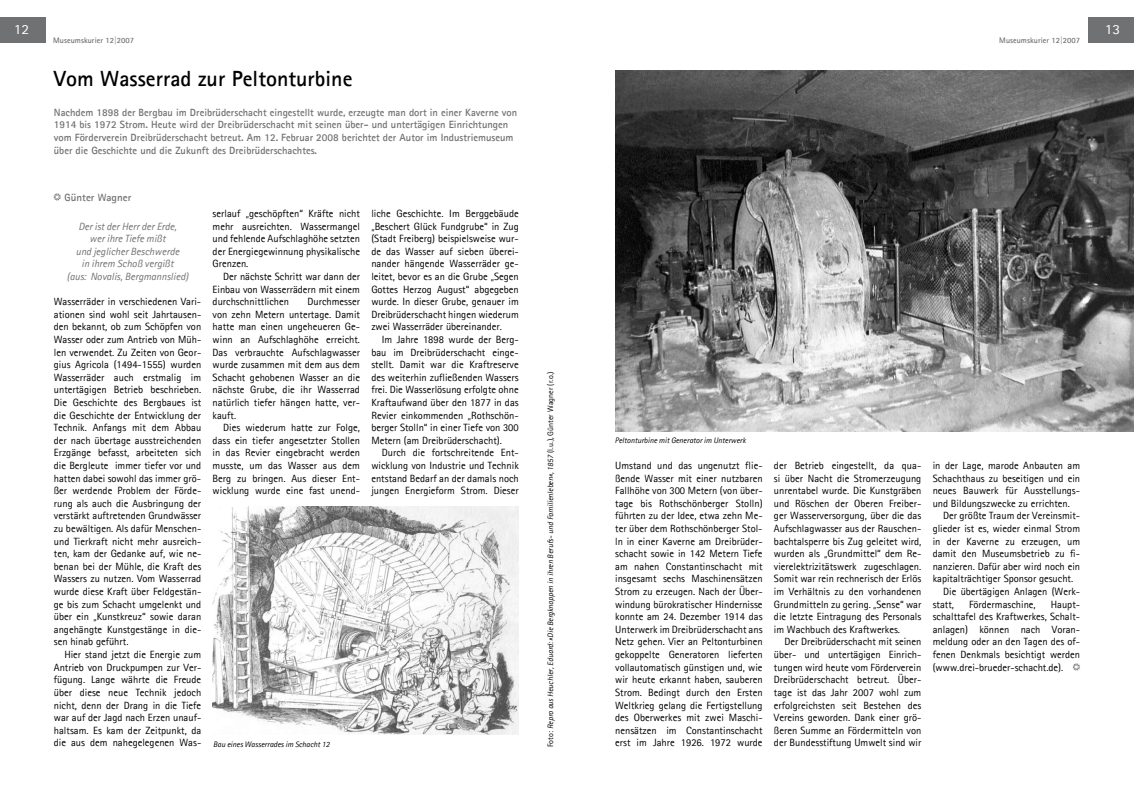
<style>
.page{position:relative;width:1134px;height:794px;background:#fff}
.page>*{position:absolute;margin:0;border:0;box-sizing:border-box;transform-origin:0 0}
.t1{font:700 22px "Agfa Rotis Sans Serif";color:#000}
.t2{font:14px "Agfa Rotis Sans Serif";color:#fff;scale:1.1 1}
.t3{font:10.5px/12.6px "Agfa Rotis Sans Serif";color:#000;text-align:justify}
.t4{font:700 10.5px/12.6px "Agfa Rotis Sans Serif";color:#707173}
.t5{font:italic 10.5px/12.6px "Agfa Rotis Sans Serif";color:#707173;text-align:center}
.t6{font:700 10.5px "Agfa Rotis Sans Serif";color:#707173;scale:.95 1}
.t7{font:italic 8px "Agfa Rotis Sans Serif";color:#000}
.t8{font:700 8px "Agfa Rotis Sans Serif";letter-spacing:.005em;color:#707173}
.s1{font-style:normal}
</style>
<div class="page">
<div style="left:0;top:17px;width:45px;height:26px;background:#707173"></div>
<div style="left:1089px;top:17px;width:45px;height:26px;background:#707173"></div>
<img style="left:213px;top:506px;width:306px;height:228px">
<img style="left:615px;top:70px;width:519px;height:361px">
<svg style="left:1073px;top:663px;width:7px;height:7px"></svg>
<svg style="left:54px;top:193px;width:7px;height:8px"></svg>
<h2 class="t2" style="left:14px;top:21px;width:15px">12</h2>
<p class="t8" style="left:53px;top:35px;width:82px">Museumskurier 12|2007</p>
<h1 class="t1" style="left:54px;top:65px;width:300px">Vom Wasserrad zur Peltonturbine</h1>
<p class="t4" style="left:54px;top:106px;width:465px">Nachdem 1898 der Bergbau im Dreibrüderschacht eingestellt wurde, erzeugte man dort in einer Kaverne von 1914 bis 1972 Strom. Heute wird der Dreibrüderschacht mit seinen über- und untertägigen Einrichtungen vom Förderverein Dreibrüderschacht betreut. Am 12. Februar 2008 berichtet der Autor im Industriemuseum über die Geschichte und die Zukunft des Dreibrüderschachtes.</p>
<p class="t8" style="left:999px;top:35px;width:82px">Museumskurier 12|2007</p>
<p class="t6" style="left:65px;top:191px;width:72px">Günter Wagner</p>
<p class="t5" style="left:67px;top:220px;width:123px">Der ist der Herr der Erde,<br>wer ihre Tiefe mißt<br>und jeglicher Beschwerde<br>in ihrem Schoß vergißt<br>(aus: Novalis, Bergmannslied)</p>
<p class="t3" style="left:54px;top:295px;width:149px">Wasserräder in verschiedenen Vari&shy;ationen sind wohl seit Jahrtausen&shy;den bekannt, ob zum Schöpfen von Wasser oder zum Antrieb von Müh&shy;len verwendet. Zu Zeiten von Geor&shy;gius Agricola (1494-1555) wurden Wasserräder auch erstmalig im untertägigen Betrieb beschrieben.<br>Die Geschichte des Bergbaues ist die Geschichte der Entwicklung der Technik. Anfangs mit dem Abbau der nach übertage ausstreichenden Erzgänge befasst, arbeiteten sich die Bergleute immer tiefer vor und hatten dabei sowohl das immer grö&shy;ßer werdende Problem der Förde&shy;rung als auch die Ausbringung der verstärkt auftretenden Grundwässer zu bewältigen. Als dafür Menschen&shy;und Tierkraft nicht mehr ausreich&shy;ten, kam der Gedanke auf, wie ne&shy;benan bei der Mühle, die Kraft des Wassers zu nutzen. Vom Wasserrad wurde diese Kraft über Feldgestän&shy;ge bis zum Schacht umgelenkt und über ein „Kunstkreuz“ sowie daran angehängte Kunstgestänge in die&shy;sen hinab geführt.</p>
<p class="t3" style="left:54px;top:648px;width:149px;text-indent:10px">Hier stand jetzt die Energie zum Antrieb von Druckpumpen zur Ver&shy;fügung. Lange währte die Freude über diese neue Technik jedoch nicht, denn der Drang in die Tiefe war auf der Jagd nach Erzen unauf&shy;haltsam. Es kam der Zeitpunkt, da die aus dem nahegelegenen Was-</p>
<p class="t3" style="left:371px;top:207px;width:149px">liche Geschichte. Im Berggebäude „Beschert Glück Fundgrube“ in Zug (Stadt Freiberg) beispielsweise wur&shy;de das Wasser auf sieben überei&shy;nander hängende Wasserräder ge&shy;leitet, bevor es an die Grube „Segen Gottes Herzog August“ abgegeben wurde. In dieser Grube, genauer im Dreibrüderschacht hingen wiederum zwei Wasserräder übereinander.</p>
<p class="t3" style="left:371px;top:333px;width:149px;text-indent:10px">Im Jahre 1898 wurde der Berg&shy;bau im Dreibrüderschacht einge&shy;stellt. Damit war die Kraftreserve des weiterhin zufließenden Wassers frei. Die Wasserlösung erfolgte ohne Kraftaufwand über den 1877 in das Revier einkommenden „Rothschön&shy;berger Stolln“ in einer Tiefe von 300<br>Metern (am Dreibrüderschacht).</p>
<p class="t3" style="left:371px;top:446px;width:149px;text-indent:10px">Durch die fortschreitende Ent&shy;wicklung von Industrie und Technik entstand Bedarf an der damals noch jungen Energieform Strom. Dieser</p>
<p class="t3" style="left:213px;top:207px;width:149px">serlauf „geschöpften“ Kräfte nicht mehr ausreichten. Wassermangel und fehlende Aufschlaghöhe setzten der Energiegewinnung physikalische Grenzen.</p>
<p class="t3" style="left:213px;top:270px;width:149px;text-indent:10px">Der nächste Schritt war dann der Einbau von Wasserrädern mit einem durchschnittlichen</p>
<p class="t3" style="left:213px;top:295px;width:149px;text-indent:95px">Durchmesser von zehn Metern untertage. Damit hatte man einen ungeheueren Ge&shy;winn an Aufschlaghöhe erreicht.<br>Das verbrauchte Aufschlagwasser wurde zusammen mit dem aus dem Schacht gehobenen Wasser an die nächste Grube, die ihr Wasserrad natürlich tiefer hängen hatte, ver&shy;kauft.</p>
<p class="t3" style="left:213px;top:421px;width:149px;text-indent:10px">Dies wiederum hatte zur Folge, dass ein tiefer angesetzter Stollen in das Revier eingebracht werden musste, um das Wasser aus dem Berg zu bringen. Aus dieser Ent&shy;wicklung wurde eine fast unend-</p>
<p class="t7" style="left:546px;top:747px;width:377px;rotate:-90deg"><span class="s1">Foto:</span> Repro aus Heuchler, Eduard: »Die Bergknappen in ihren Berufs- und Familienleben«, 1857 <span class="s1">(l.u.), Günter Wagner (r.o.)</span></p>
<p class="t7" style="left:615px;top:436px;width:132px">Peltonturbine mit Generator im Unterwerk</p>
<p class="t3" style="left:615px;top:459px;width:149px">Umstand und das ungenutzt flie&shy;ßende Wasser mit einer nutzbaren Fallhöhe von 300 Metern (von über&shy;tage bis Rothschönberger Stolln) führten zu der Idee, etwa zehn Me&shy;ter über dem Rothschönberger Stol&shy;ln in einer Kaverne am Dreibrüder&shy;schacht sowie in 142 Metern Tiefe am nahen Constantinschacht mit insgesamt sechs Maschinensätzen Strom zu erzeugen. Nach der Über&shy;windung bürokratischer Hindernisse konnte am 24. Dezember 1914 das Unterwerk im Dreibrüderschacht ans Netz gehen. Vier an Peltonturbinen gekoppelte Generatoren lieferten vollautomatisch günstigen und, wie wir heute erkannt haben, sauberen Strom. Bedingt durch den Ersten Weltkrieg gelang die Fertigstellung des Oberwerkes mit zwei Maschi&shy;nensätzen im Constantinschacht</p>
<p class="t7" style="left:213px;top:739px;width:118px">Bau eines Wasserrades im Schacht 12</p>
<p class="t3" style="left:615px;top:736px;width:149px">erst im Jahre 1926. 1972 wurde</p>
<p class="t3" style="left:774px;top:459px;width:149px">der Betrieb eingestellt, da qua&shy;si über Nacht die Stromerzeugung unrentabel wurde. Die Kunstgräben und Röschen der Oberen Freiber&shy;ger Wasserversorgung, über die das Aufschlagwasser aus der Rauschen&shy;bachtalsperre bis Zug geleitet wird, wurden als „Grundmittel“ dem Re&shy;vierelektrizitätswerk zugeschlagen.<br>Somit war rein rechnerisch der Erlös im Verhältnis zu den vorhandenen Grundmitteln zu gering. „Sense“ war die letzte Eintragung des Personals im Wachbuch des Kraftwerkes.</p>
<p class="t3" style="left:774px;top:635px;width:149px;text-indent:10px">Der Dreibrüderschacht mit seinen über- und untertägigen Einrich&shy;tungen wird heute vom Förderverein Dreibrüderschacht betreut. Über&shy;tage ist das Jahr 2007 wohl zum erfolgreichsten seit Bestehen des Vereins geworden. Dank einer grö&shy;ßeren Summe an Fördermitteln von der Bundesstiftung Umwelt sind wir</p>
<p class="t3" style="left:933px;top:459px;width:149px">in der Lage, marode Anbauten am</p>
<p class="t3" style="left:933px;top:471px;width:149px">Schachthaus zu beseitigen und ein</p>
<p class="t3" style="left:933px;top:484px;width:149px">neues Bauwerk für Ausstellungs-</p>
<p class="t3" style="left:933px;top:497px;width:139px">und Bildungszwecke zu errichten.</p>
<p class="t3" style="left:943px;top:509px;width:138px">Der größte Traum der Vereinsmit-</p>
<p class="t3" style="left:933px;top:522px;width:149px">glieder ist es, wieder einmal Strom</p>
<p class="t3" style="left:933px;top:534px;width:149px">in der Kaverne zu erzeugen, um</p>
<p class="t3" style="left:933px;top:547px;width:149px">damit den Museumsbetrieb zu fi-</p>
<p class="t3" style="left:933px;top:560px;width:149px">nanzieren. Dafür aber wird noch ein</p>
<p class="t3" style="left:933px;top:572px;width:142px">kapitalträchtiger Sponsor gesucht.</p>
<p class="t3" style="left:943px;top:585px;width:138px">Die übertägigen Anlagen (Werk-</p>
<p class="t3" style="left:933px;top:597px;width:23px">statt,</p>
<p class="t3" style="left:969px;top:597px;width:68px">Fördermaschine,</p>
<p class="t3" style="left:933px;top:597px;width:149px;text-indent:118px">Haupt&shy;schalttafel des Kraftwerkes, Schalt&shy;anlagen) können nach Voran&shy;meldung oder an den Tagen des of&shy;fenen Denkmals besichtigt werden (www.drei-brueder-schacht.de).</p>
<h2 class="t2" style="left:1105px;top:21px;width:16px">13</h2>
</div>
